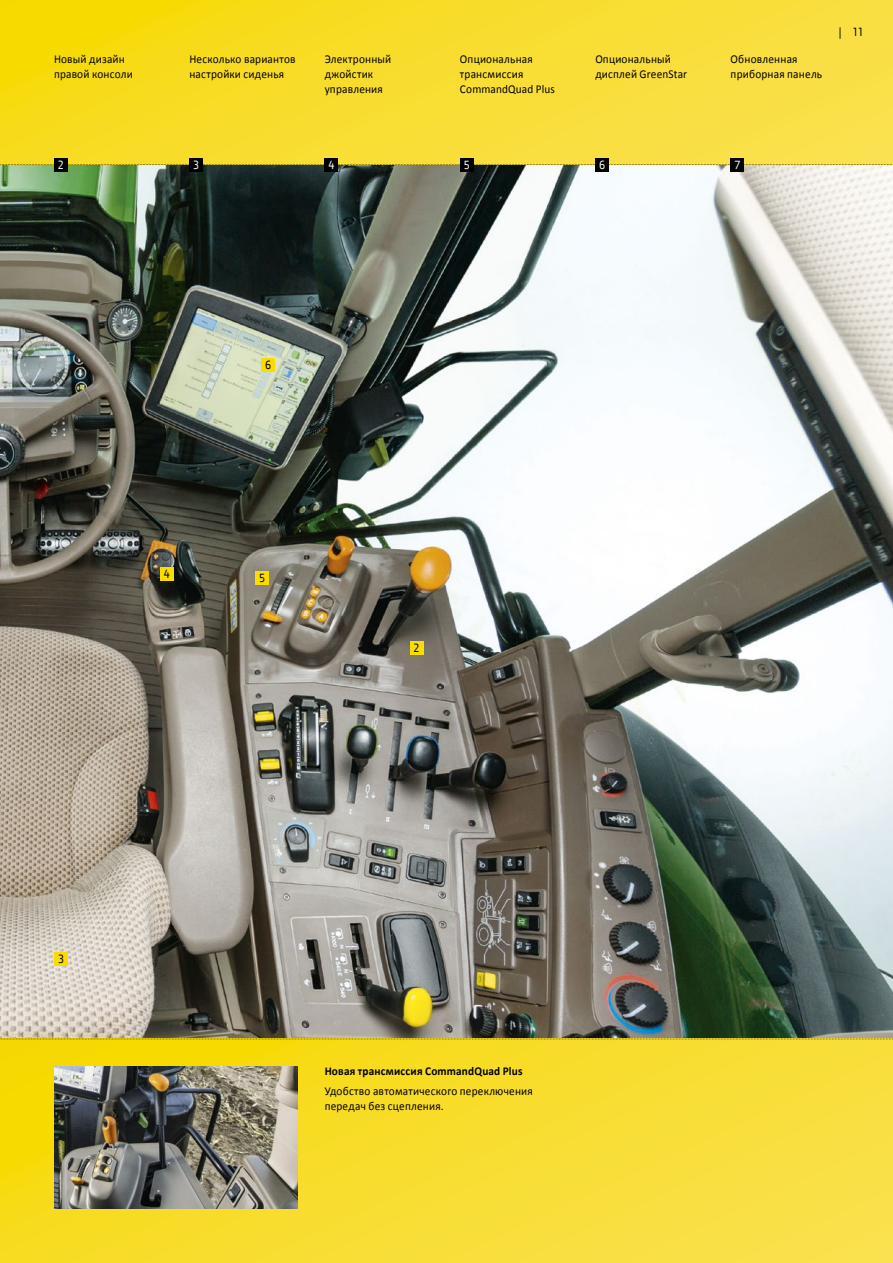
<style>
.page{position:relative;width:893px;height:1263px;background:#fff}
.page>*{position:absolute;margin:0;border:0;box-sizing:border-box;transform-origin:0 0}
.t1{font:12px/15px "Calibri";letter-spacing:.015em;color:#000;scale:.94 1}
.t2{font:700 12px "Calibri";letter-spacing:.015em;color:#000;scale:.94 1}
.t3{font:12px "JD Sans";color:#000}
.t4{font:12px "JD Sans";color:#fff}
</style>
<div class="page">
<img style="left:0;top:165px;width:893px;height:873px">
<svg style="left:0;top:1039px;width:893px;height:224px;background:#f7dc2f"></svg>
<svg style="left:0;top:0;width:893px;height:164px;background:#f8dd2e"></svg>
<svg style="left:0;top:164px;width:893px;height:1px"></svg>
<img style="left:54px;top:1067px;width:244px;height:142px">
<div style="left:325px;top:158px;width:13px;height:13px;background:#000"></div>
<div style="left:731px;top:158px;width:13px;height:13px;background:#000"></div>
<div style="left:54px;top:158px;width:14px;height:13px;background:#000"></div>
<div style="left:460px;top:158px;width:13px;height:13px;background:#000"></div>
<div style="left:189px;top:158px;width:14px;height:13px;background:#000"></div>
<div style="left:595px;top:158px;width:14px;height:13px;background:#000"></div>
<svg style="left:0;top:1038px;width:893px;height:1px"></svg>
<div style="left:410px;top:641px;width:13px;height:14px;background:#f9dc00"></div>
<div style="left:54px;top:952px;width:14px;height:13px;background:#f9dc00"></div>
<div style="left:160px;top:567px;width:14px;height:13px;background:#f9dc00"></div>
<div style="left:255px;top:571px;width:14px;height:13px;background:#f9dc00"></div>
<div style="left:261px;top:358px;width:14px;height:13px;background:#f9dc00"></div>
<p class="t1" style="left:54px;top:51px;width:86px">Новый дизайн правой консоли</p>
<p class="t1" style="left:731px;top:51px;width:99px">Обновленная приборная панель</p>
<p class="t1" style="left:325px;top:51px;width:72px">Электронный джойстик управления</p>
<p class="t1" style="left:460px;top:51px;width:103px">Опциональная трансмиссия<br>CommandQuad Plus</p>
<p class="t1" style="left:595px;top:51px;width:99px">Опциональный дисплей GreenStar</p>
<p class="t1" style="left:189px;top:51px;width:115px">Несколько вариантов настройки сиденья</p>
<p class="t3" style="left:837px;top:24px;width:28px">| 11</p>
<p class="t4" style="left:58px;top:157px;width:8px">2</p>
<p class="t4" style="left:193px;top:157px;width:8px">3</p>
<p class="t4" style="left:328px;top:157px;width:8px">4</p>
<p class="t4" style="left:464px;top:157px;width:8px">5</p>
<p class="t4" style="left:599px;top:157px;width:8px">6</p>
<p class="t4" style="left:734px;top:157px;width:8px">7</p>
<p class="t3" style="left:265px;top:357px;width:8px">6</p>
<p class="t3" style="left:164px;top:566px;width:8px">4</p>
<p class="t3" style="left:259px;top:570px;width:8px">5</p>
<p class="t3" style="left:414px;top:640px;width:8px">2</p>
<p class="t3" style="left:58px;top:951px;width:8px">3</p>
<p class="t2" style="left:325px;top:1063px;width:212px">Новая трансмиссия CommandQuad Plus</p>
<p class="t1" style="left:325px;top:1082px;width:223px">Удобство автоматического переключения передач без сцепления.</p>
</div>
